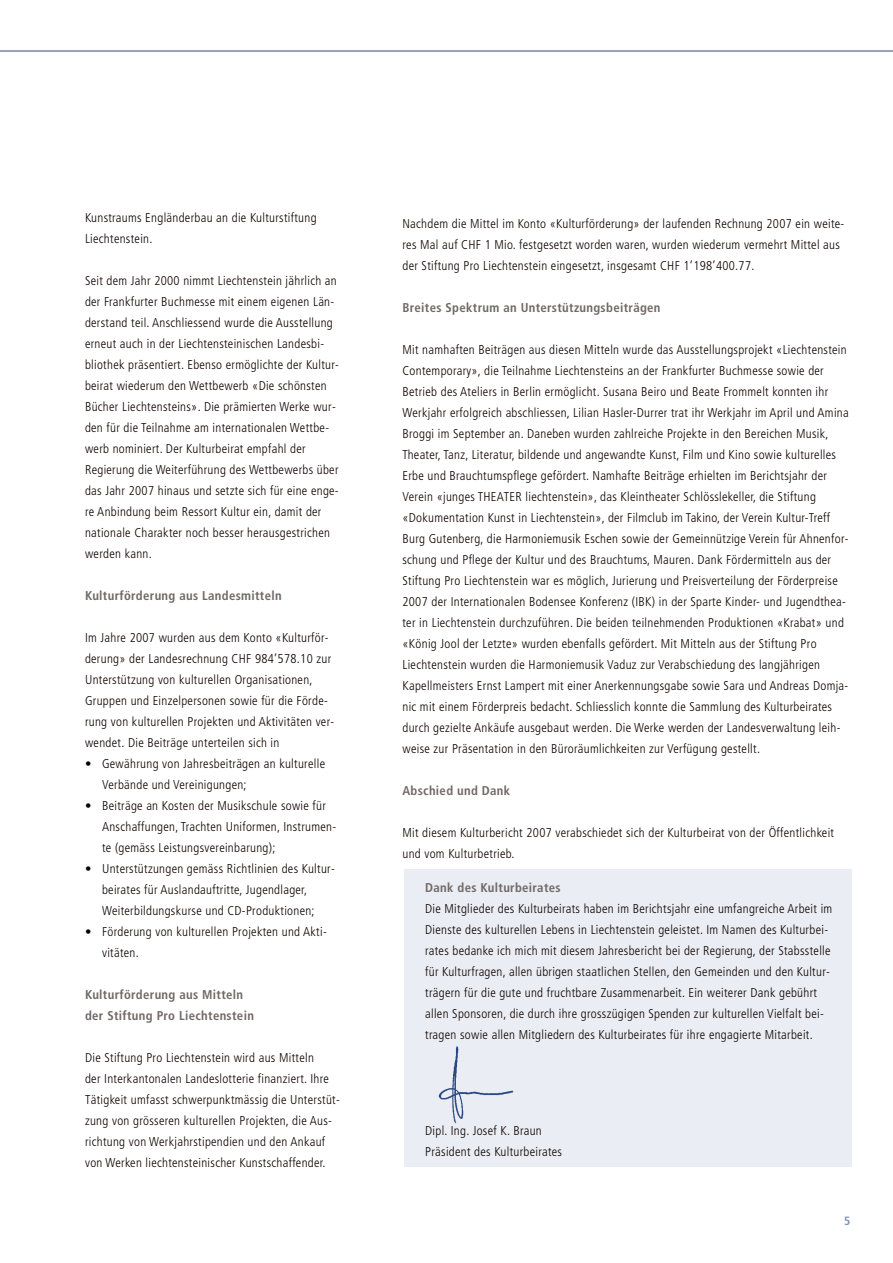
<style>
.page{position:relative;width:893px;height:1263px;background:#fff}
.page>*{position:absolute;margin:0;border:0;box-sizing:border-box;transform-origin:0 0}
.t1{font:300 condensed 12.75px/21px "Frutiger";letter-spacing:.025em;color:#0f0300}
.t2{font:700 condensed 12.75px/21px "Frutiger";letter-spacing:.025em;color:#6f6866}
.t3{font:700 condensed 12px "Frutiger";color:#8091b4}
</style>
<div class="page">
<hr style="left:0;top:51px;width:893px;height:1px;background:#2b4882">
<div style="left:404px;top:870px;width:447px;height:297px;background:#eaedf3"></div>
<img style="left:438px;top:1047px;width:76px;height:77px">
<p class="t1" style="left:85px;top:208px;width:233px">Kunstraums Engländerbau an die Kulturstiftung<br>Liechtenstein.</p>
<p class="t1" style="left:85px;top:271px;width:256px">Seit dem Jahr 2000 nimmt Liechtenstein jährlich an der Frankfurter Buchmesse mit einem eigenen Län&shy;derstand teil. Anschliessend wurde die Ausstellung erneut auch in der Liechtensteinischen Landesbi&shy;bliothek präsentiert. Ebenso ermöglichte der Kultur&shy;beirat wiederum den Wettbewerb «Die schönsten Bücher Liechtensteins». Die prämierten Werke wur&shy;den für die Teilnahme am internationalen Wettbe&shy;werb nominiert. Der Kulturbeirat empfahl der Regierung die Weiterführung des Wettbewerbs über das Jahr 2007 hinaus und setzte sich für eine enge&shy;re Anbindung beim Ressort Kultur ein, damit der nationale Charakter noch besser herausgestrichen werden kann.</p>
<p class="t2" style="left:85px;top:586px;width:198px">Kulturförderung aus Landesmitteln</p>
<p class="t1" style="left:85px;top:628px;width:251px">Im Jahre 2007 wurden aus dem Konto «Kulturför&shy;derung» der Landesrechnung CHF 984’578.10 zur Unterstützung von kulturellen Organisationen, Gruppen und Einzelpersonen sowie für die Förde&shy;rung von kulturellen Projekten und Aktivitäten ver&shy;wendet. Die Beiträge unterteilen sich in</p>
<p class="t1" style="left:102px;top:754px;width:225px;text-indent:-17px">• Gewährung von Jahresbeiträgen an kulturelle<br>Verbände und Vereinigungen;</p>
<p class="t1" style="left:102px;top:796px;width:236px;text-indent:-17px">• Beiträge an Kosten der Musikschule sowie für<br>Anschaffungen, Trachten Uniformen, Instrumen&shy;te (gemäss Leistungsvereinbarung);</p>
<p class="t1" style="left:102px;top:859px;width:234px;text-indent:-17px">• Unterstützungen gemäss Richtlinien des Kultur&shy;beirates für Auslandauftritte, Jugendlager,<br>Weiterbildungskurse und CD-Produktionen;</p>
<p class="t1" style="left:102px;top:922px;width:226px;text-indent:-17px">• Förderung von kulturellen Projekten und Akti&shy;vitäten.</p>
<p class="t2" style="left:85px;top:985px;width:170px">Kulturförderung aus Mitteln der Stiftung Pro Liechtenstein</p>
<p class="t1" style="left:85px;top:1048px;width:256px">Die Stiftung Pro Liechtenstein wird aus Mitteln<br>der Interkantonalen Landeslotterie finanziert. Ihre Tätigkeit umfasst schwerpunktmässig die Unterstüt&shy;zung von grösseren kulturellen Projekten, die Aus&shy;richtung von Werkjahrstipendien und den Ankauf von Werken liechtensteinischer Kunstschaffender.</p>
<p class="t1" style="left:402px;top:214px;width:443px">Nachdem die Mittel im Konto «Kulturförderung» der laufenden Rechnung 2007 ein weite&shy;res Mal auf CHF 1 Mio. festgesetzt worden waren, wurden wiederum vermehrt Mittel aus der Stiftung Pro Liechtenstein eingesetzt, insgesamt CHF 1’198’400.77.</p>
<p class="t2" style="left:402px;top:298px;width:260px">Breites Spektrum an Unterstützungsbeiträgen</p>
<p class="t1" style="left:402px;top:340px;width:448px">Mit namhaften Beiträgen aus diesen Mitteln wurde das Ausstellungsprojekt «Liechtenstein Contemporary», die Teilnahme Liechtensteins an der Frankfurter Buchmesse sowie der Betrieb des Ateliers in Berlin ermöglicht. Susana Beiro und Beate Frommelt konnten ihr Werkjahr erfolgreich abschliessen, Lilian Hasler-Durrer trat ihr Werkjahr im April und Amina Broggi im September an. Daneben wurden zahlreiche Projekte in den Bereichen Musik, Theater, Tanz, Literatur, bildende und angewandte Kunst, Film und Kino sowie kulturelles Erbe und Brauchtumspflege gefördert. Namhafte Beiträge erhielten im Berichtsjahr der Verein «junges THEATER liechtenstein», das Kleintheater Schlösslekeller, die Stiftung «Dokumentation Kunst in Liechtenstein», der Filmclub im Takino, der Verein Kultur-Treff Burg Gutenberg, die Harmoniemusik Eschen sowie der Gemeinnützige Verein für Ahnenfor&shy;schung und Pflege der Kultur und des Brauchtums, Mauren. Dank Fördermitteln aus der Stiftung Pro Liechtenstein war es möglich, Jurierung und Preisverteilung der Förderpreise 2007 der Internationalen Bodensee Konferenz (IBK) in der Sparte Kinder- und Jugendthea&shy;ter in Liechtenstein durchzuführen. Die beiden teilnehmenden Produktionen «Krabat» und «König Jool der Letzte» wurden ebenfalls gefördert. Mit Mitteln aus der Stiftung Pro Liechtenstein wurden die Harmoniemusik Vaduz zur Verabschiedung des langjährigen Kapellmeisters Ernst Lampert mit einer Anerkennungsgabe sowie Sara und Andreas Domja&shy;nic mit einem Förderpreis bedacht. Schliesslich konnte die Sammlung des Kulturbeirates durch gezielte Ankäufe ausgebaut werden. Die Werke werden der Landesverwaltung leih&shy;weise zur Präsentation in den Büroräumlichkeiten zur Verfügung gestellt.</p>
<p class="t2" style="left:402px;top:781px;width:109px">Abschied und Dank</p>
<p class="t1" style="left:402px;top:823px;width:433px">Mit diesem Kulturbericht 2007 verabschiedet sich der Kulturbeirat von der Öffentlichkeit und vom Kulturbetrieb.</p>
<p class="t2" style="left:425px;top:878px;width:137px">Dank des Kulturbeirates</p>
<p class="t1" style="left:425px;top:899px;width:409px">Die Mitglieder des Kulturbeirats haben im Berichtsjahr eine umfangreiche Arbeit im Dienste des kulturellen Lebens in Liechtenstein geleistet. Im Namen des Kulturbei&shy;rates bedanke ich mich mit diesem Jahresbericht bei der Regierung, der Stabsstelle für Kulturfragen, allen übrigen staatlichen Stellen, den Gemeinden und den Kultur&shy;trägern für die gute und fruchtbare Zusammenarbeit. Ein weiterer Dank gebührt allen Sponsoren, die durch ihre grosszügigen Spenden zur kulturellen Vielfalt bei&shy;tragen sowie allen Mitgliedern des Kulturbeirates für ihre engagierte Mitarbeit.</p>
<p class="t1" style="left:425px;top:1121px;width:138px">Dipl. Ing. Josef K. Braun<br>Präsident des Kulturbeirates</p>
<p class="t3" style="left:844px;top:1216px;width:8px">5</p>
</div>
